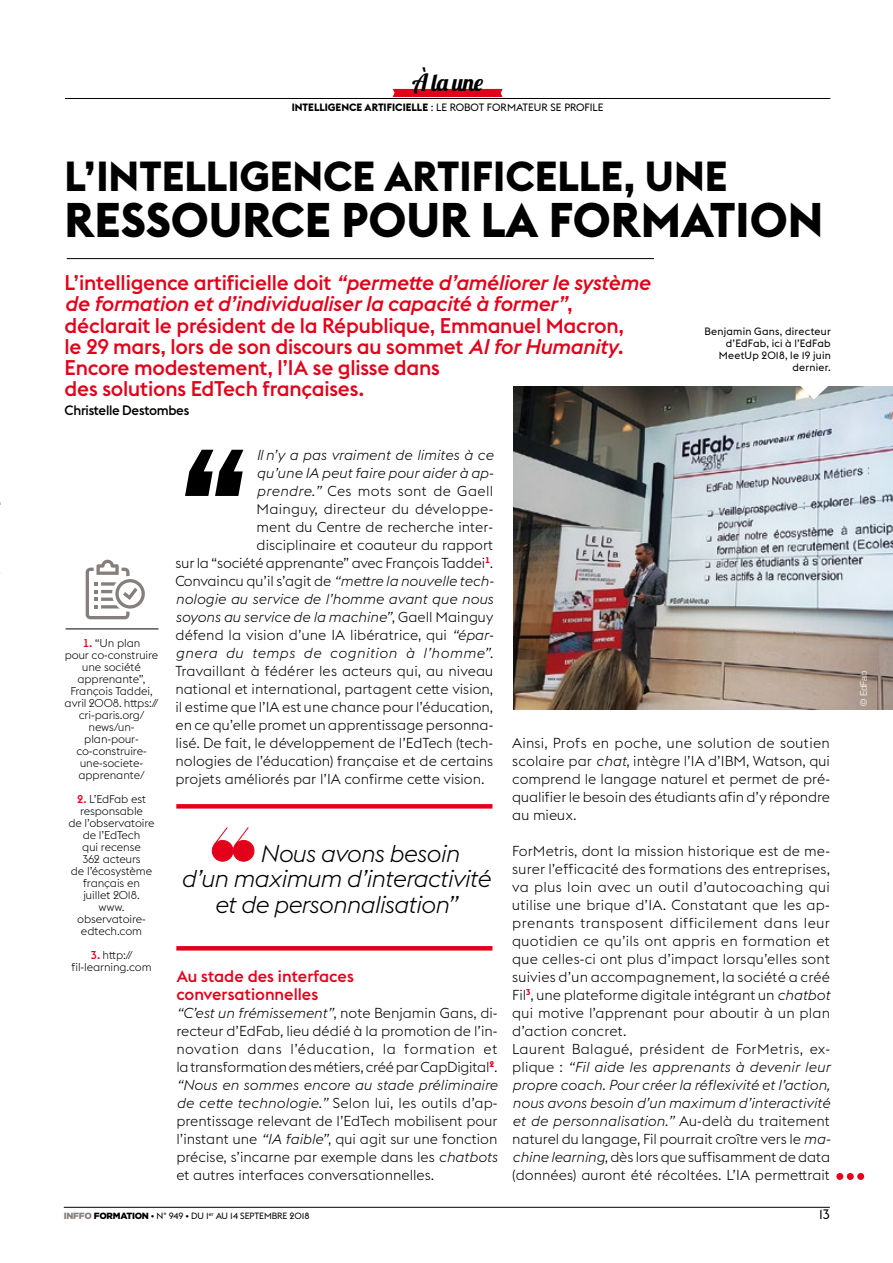
<style>
.page{position:relative;width:893px;height:1263px;background:#fff}
.page>*{position:absolute;margin:0;border:0;box-sizing:border-box;transform-origin:0 0}
.t1{font:italic 700 141px "Euclid Flex";color:#000;scale:.95 1}
.t2{font:700 48px "Euclid Flex";color:#000}
.t3{font:700 41.4px "Euclid Flex";color:#000}
.t4{font:italic 300 24px "Euclid Flex";letter-spacing:-.03em;color:#000}
.t5{font:23.7px "Lobster 1.4";color:#000}
.t6{font:500 21px/21px "Euclid Flex";letter-spacing:-.01em;color:#e2001a}
.t7{font:500 16.5px/18px "Euclid Flex";color:#e2001a}
.t8{font:300 14.25px/18px "Euclid Flex";letter-spacing:.005em;color:#000;text-align:justify}
.t9{font:500 13.5px "Euclid Flex";letter-spacing:-.025em;color:#000}
.t10{font:13.5px "Euclid Flex";color:#000}
.t11{font:300 11.25px/12px "Euclid Flex";letter-spacing:-.01em;color:#000;text-align:center}
.t12{font:10.5px/12px "Euclid Flex";letter-spacing:.015em;color:#000;text-align:right}
.t13{font:9px "Euclid Flex";letter-spacing:-.01em;color:#000}
.t14{font:300 9px "Helvetica";letter-spacing:-.025em;color:#fff}
.s1{font-weight:700}
.s2{font-style:italic}
.s3{font-weight:500;color:#e2001a}
.s4{font-family:"Gotham";font-weight:900;color:#867e7b}
.s5{font-family:"Gotham";font-weight:900}
</style>
<div class="page">
<hr style="left:64px;top:1207px;width:766px;height:1px;background:#000">
<svg style="left:393px;top:89px;width:110px;height:8px"></svg>
<hr style="left:65px;top:98px;width:765px;height:1px;background:#000">
<hr style="left:67px;top:258px;width:587px;height:1px;background:#000">
<svg style="left:211px;top:827px;width:44px;height:35px"></svg>
<img style="left:513px;top:387px;width:380px;height:322px">
<svg style="left:799px;top:386px;width:30px;height:13px"></svg>
<svg style="left:836px;top:1173px;width:28px;height:7px"></svg>
<hr style="left:66px;top:629px;width:93px;height:1px;background:#000">
<svg style="left:86px;top:560px;width:59px;height:59px"></svg>
<div style="left:176px;top:804px;width:316px;height:5px;background:#e2001a"></div>
<svg style="left:176px;top:946px;width:316px;height:4px"></svg>
<h3 class="t5" style="left:412px;top:67px;width:73px">À la une</h3>
<p class="t12" style="left:292px;top:102px;width:313px"><span class="s1">INTELLIGENCE ARTIFICIELLE</span> : LE ROBOT FORMATEUR SE PROFILE</p>
<h3 class="t3" style="left:65px;top:152px;width:664px">L’INTELLIGENCE ARTIFICELLE, UNE</h3>
<h2 class="t2" style="left:65px;top:193px;width:760px">RESSOURCE POUR LA FORMATION</h2>
<p class="t6" style="left:65px;top:273px;width:587px">L’intelligence artificielle doit <span class="s2">“permette d’améliorer le système de formation et d’individualiser la capacité à former”</span>, déclarait le président de la République, Emmanuel Macron,<br>le 29 mars, lors de son discours au sommet <span class="s2">AI for Humanity</span>.<br>Encore modestement, l’IA se glisse dans<br>des solutions EdTech françaises.</p>
<p class="t9" style="left:65px;top:402px;width:126px">Christelle Destombes</p>
<p class="t12" style="left:705px;top:325px;width:128px">Benjamin Gans, directeur d’EdFab, ici à l’EdFab<br>MeetUp 2018, le 19 juin dernier.</p>
<p class="t11" style="left:65px;top:637px;width:95px"><span class="s3">1.</span> “Un plan<br>pour co-construire une société apprenante”,<br>François Taddei, avril 2008. https:// cri-paris.org/ news/un&shy;plan-pour&shy;co-construire&shy;une-societe&shy;apprenante/</p>
<p class="t11" style="left:68px;top:793px;width:88px"><span class="s3">2.</span> L’EdFab est responsable<br>de l’observatoire de l’EdTech<br>qui recense<br>362 acteurs<br>de l’écosystème français en juillet 2018.<br>www. observatoire&shy;edtech.com</p>
<p class="t11" style="left:72px;top:949px;width:82px"><span class="s3">3.</span> http:// fil-learning.com</p>
<p class="t8" style="left:176px;top:446px;width:320px;text-align:right"><span class="s2">Il n’y a pas vraiment de limites à ce<br>qu’une IA peut faire pour aider à ap-<br>prendre.”</span> Ces mots sont de Gaell<br>Mainguy, directeur du développe-<br>ment du Centre de recherche inter&shy;disciplinaire et coauteur du rapport<br>sur la “société apprenante” avec François Taddei<sup>1</sup>.<br>Convaincu qu’il s’agit de <span class="s2">“mettre la nouvelle tech&shy;nologie au service de l’homme avant que nous soyons au service de la machine”</span>, Gaell Mainguy défend la vision d’une IA libératrice, qui <span class="s2">“épar&shy;gnera du temps de cognition à l’homme”.</span></p>
<p class="t8" style="left:176px;top:662px;width:319px">Travaillant à fédérer les acteurs qui, au niveau national et international, partagent cette vision, il estime que l’IA est une chance pour l’éducation, en ce qu’elle promet un apprentissage personna&shy;lisé. De fait, le développement de l’EdTech (tech&shy;nologies de l’éducation) française et de certains projets améliorés par l’IA confirme cette vision.</p>
<h1 class="t1" style="left:167px;top:419px;width:130px">“</h1>
<h3 class="t4" style="left:260px;top:839px;width:201px">Nous avons besoin</h3>
<h3 class="t4" style="left:181px;top:865px;width:311px">d’un maximum d’interactivité</h3>
<h3 class="t4" style="left:214px;top:891px;width:245px">et de personnalisation”</h3>
<p class="t7" style="left:176px;top:967px;width:179px">Au stade des interfaces conversationnelles</p>
<p class="t8" style="left:176px;top:1004px;width:323px"><span class="s2">“C’est un frémissement”</span>, note Benjamin Gans, di&shy;recteur d’EdFab, lieu dédié à la promotion de l’in&shy;novation dans l’éducation, la formation et la transformation des métiers, créé par CapDigital<sup>2</sup>. <span class="s2">“Nous en sommes encore au stade préliminaire de cette technologie.”</span> Selon lui, les outils d’ap&shy;prentissage relevant de l’EdTech mobilisent pour l’instant une <span class="s2">“IA faible”</span>, qui agit sur une fonction précise, s’incarne par exemple dans les <span class="s2">chatbots </span>et autres interfaces conversationnelles.</p>
<p class="t8" style="left:512px;top:734px;width:319px">Ainsi, Profs en poche, une solution de soutien scolaire par <span class="s2">chat</span>, intègre l’IA d’IBM, Watson, qui comprend le langage naturel et permet de pré&shy;qualifier le besoin des étudiants afin d’y répondre au mieux.</p>
<p class="t8" style="left:512px;top:842px;width:319px;text-align:left">ForMetris, dont la mission historique est de me&shy;surer l’efficacité des formations des entreprises, va plus loin avec un outil d’autocoaching qui utilise une brique d’IA. Constatant que les ap&shy;prenants transposent difficilement dans leur quotidien ce qu’ils ont appris en formation et que celles-ci ont plus d’impact lorsqu’elles sont suivies d’un accompagnement, la société a créé Fil<sup>3</sup>, une plateforme digitale intégrant un <span class="s2">chatbot </span>qui motive l’apprenant pour aboutir à un plan d’action concret.<br>Laurent Balagué, président de ForMetris, ex&shy;plique : <span class="s2">“Fil aide les apprenants à devenir leur propre coach. Pour créer la réflexivité et l’action, nous avons besoin d’un maximum d’interactivité et de personnalisation.”</span> Au-delà du traitement naturel du langage, Fil pourrait croître vers le <span class="s2">ma&shy;chine learning</span>, dès lors que suffisamment de data (données) auront été récoltées. L’IA permettrait</p>
<p class="t13" style="left:64px;top:1210px;width:247px"><span class="s4">INFFO</span> <span class="s5">FORMATION</span> • N° 949 • DU 1<sup>er</sup> AU 14 SEPTEMBRE 2018</p>
<p class="t10" style="left:819px;top:1207px;width:12px">13</p>
<p class="t14" style="left:856px;top:706px;width:36px;rotate:-90deg">© EdFab</p>
</div>
